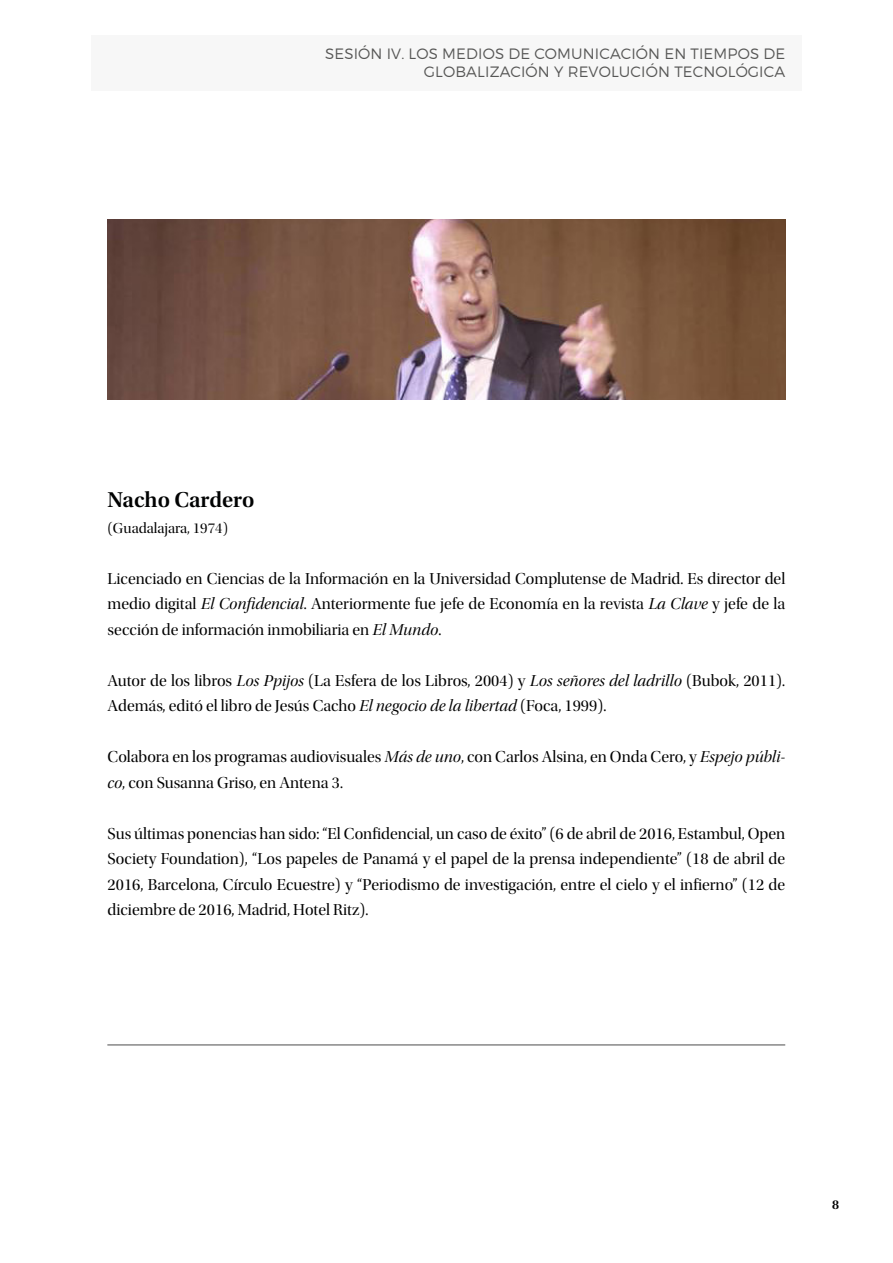
<style>
.page{position:relative;width:893px;height:1263px;background:#fff}
.page>*{position:absolute;margin:0;border:0;box-sizing:border-box;transform-origin:0 0}
.t1{font:22.5px "Utopia Std Semibold Subh";color:#010202}
.t2{font:16.5px/25.5px "Utopia Std Disp";color:#000;text-align:justify}
.t3{font:300 15px/18px "Montserrat";letter-spacing:.01em;color:#575756;text-align:right}
.t4{font:15px "Utopia Std Disp";color:#000}
.t5{font:13.5px "Utopia Std Semibold Subh";color:#000}
.s1{font-family:"Utopia Std Disp It"}
</style>
<div class="page">
<img style="left:108px;top:219px;width:677px;height:181px">
<hr style="left:107px;top:1044px;width:678px;height:2px;background:#878787">
<div style="left:91px;top:35px;width:710px;height:55px;background:#f7f7f7"></div>
<p class="t3" style="left:325px;top:44px;width:462px">SESIÓN IV. LOS MEDIOS DE COMUNICACIÓN EN TIEMPOS DE<br>GLOBALIZACIÓN Y REVOLUCIÓN TECNOLÓGICA</p>
<h1 class="t1" style="left:108px;top:488px;width:148px">Nacho Cardero</h1>
<p class="t4" style="left:108px;top:520px;width:122px">(Guadalajara, 1974)</p>
<p class="t2" style="left:108px;top:566px;width:679px">Licenciado en Ciencias de la Información en la Universidad Complutense de Madrid. Es director del medio digital <span class="s1">El Confidencial</span>. Anteriormente fue jefe de Economía en la revista <span class="s1">La Clave</span> y jefe de la sección de información inmobiliaria en <span class="s1">El Mundo</span>.</p>
<p class="t2" style="left:108px;top:668px;width:679px">Autor de los libros <span class="s1">Los Ppijos</span> (La Esfera de los Libros, 2004) y <span class="s1">Los señores del ladrillo</span> (Bubok, 2011).<br>Además, editó el libro de Jesús Cacho <span class="s1">El negocio de la libertad</span> (Foca, 1999).</p>
<p class="t2" style="left:108px;top:745px;width:679px">Colabora en los programas audiovisuales <span class="s1">Más de uno</span>, con Carlos Alsina, en Onda Cero, y <span class="s1">Espejo públi&shy;co</span>, con Susanna Griso, en Antena 3.</p>
<p class="t2" style="left:108px;top:821px;width:679px">Sus últimas ponencias han sido: “El Confidencial, un caso de éxito” (6 de abril de 2016, Estambul, Open Society Foundation), “Los papeles de Panamá y el papel de la prensa independiente” (18 de abril de 2016, Barcelona, Círculo Ecuestre) y “Periodismo de investigación, entre el cielo y el infierno” (12 de diciembre de 2016, Madrid, Hotel Ritz).</p>
<p class="t5" style="left:832px;top:1197px;width:8px">8</p>
</div>
